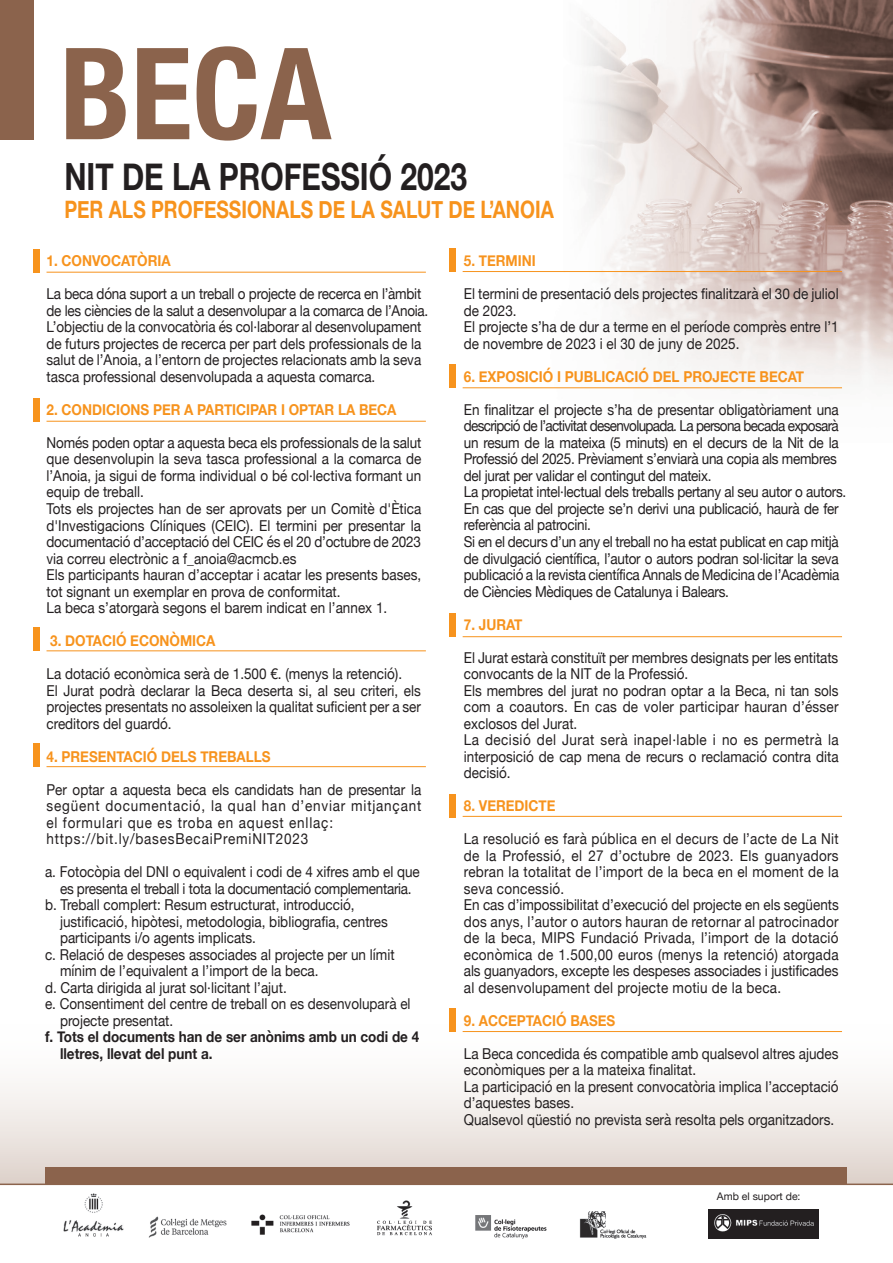
<style>
.page{position:relative;width:893px;height:1263px;background:#fff}
.page>*{position:absolute;margin:0;border:0;box-sizing:border-box;transform-origin:0 0}
.t1{font:700 37.5px "Helvetica Neue";color:#231f20;scale:.8 1}
.t2{font:700 24px "Helvetica Neue";color:#f7931d;scale:.8 1}
.t3{font:15px/16.5px "Helvetica Neue";color:#231f20;scale:.9 1}
.t4{font:15px/16.5px "Helvetica Neue";letter-spacing:-.02em;color:#231f20;scale:.9 1}
.t5{font:15px/16.5px "Helvetica Neue";letter-spacing:.02em;color:#231f20;scale:.9 1}
.t6{font:700 15px "Helvetica Neue";color:#f7931d;scale:.9 1}
.t7{font:15px/16.5px "Helvetica Neue";letter-spacing:.06em;color:#231f20;scale:.9 1}
.t8{font:700 15px/16.5px "Helvetica Neue";color:#231f20;scale:.9 1}
.t9{font:10.5px "Helvetica Neue";color:#231f20}
</style>
<div class="page">
<div style="left:0;top:1023px;width:893px;height:160px;background:linear-gradient(to bottom,#fff,#e1d7d0)"></div>
<img style="left:536px;top:0;width:357px;height:389px">
<hr style="left:0;top:1183px;width:893px;height:2px;background:#8b634c">
<svg style="left:66px;top:48px;width:60px;height:91px"></svg>
<svg style="left:137px;top:48px;width:52px;height:91px"></svg>
<svg style="left:197px;top:46px;width:135px;height:95px"></svg>
<img style="left:708px;top:1210px;width:110px;height:29px">
<img style="left:63px;top:1193px;width:61px;height:44px">
<img style="left:252px;top:1214px;width:98px;height:21px">
<img style="left:377px;top:1200px;width:55px;height:36px">
<img style="left:475px;top:1215px;width:72px;height:24px">
<img style="left:579px;top:1211px;width:68px;height:27px">
<img style="left:149px;top:1216px;width:78px;height:21px">
<div style="left:0;top:0;width:33px;height:140px;background:#8b634c"></div>
<hr style="left:463px;top:1031px;width:379px;height:1px;background:#f7931d">
<hr style="left:463px;top:816px;width:379px;height:1px;background:#f7931d">
<hr style="left:463px;top:636px;width:379px;height:1px;background:#f7931d">
<hr style="left:463px;top:387px;width:379px;height:1px;background:#f7931d">
<hr style="left:463px;top:271px;width:379px;height:1px;background:#f7931d">
<hr style="left:47px;top:272px;width:379px;height:1px;background:#f7931d">
<hr style="left:47px;top:421px;width:379px;height:1px;background:#f7931d">
<hr style="left:47px;top:650px;width:379px;height:1px;background:#f7931d">
<hr style="left:47px;top:766px;width:379px;height:1px;background:#f7931d">
<div style="left:46px;top:1167px;width:801px;height:17px;background:#8b634c"></div>
<div style="left:33px;top:250px;width:7px;height:23px;background:#f7931d"></div>
<div style="left:449px;top:248px;width:6px;height:24px;background:#f7931d"></div>
<div style="left:449px;top:365px;width:6px;height:23px;background:#f7931d"></div>
<div style="left:449px;top:613px;width:6px;height:24px;background:#f7931d"></div>
<div style="left:449px;top:795px;width:6px;height:23px;background:#f7931d"></div>
<div style="left:449px;top:1008px;width:6px;height:23px;background:#f7931d"></div>
<div style="left:33px;top:398px;width:7px;height:23px;background:#f7931d"></div>
<div style="left:33px;top:628px;width:7px;height:23px;background:#f7931d"></div>
<div style="left:33px;top:743px;width:7px;height:24px;background:#f7931d"></div>
<h1 class="t1" style="left:64px;top:147px;width:505px">NIT DE LA PROFESSIÓ 2023</h1>
<h2 class="t2" style="left:64px;top:190px;width:613px">PER ALS PROFESSIONALS DE LA SALUT DE L’ANOIA</h2>
<p class="t6" style="left:47px;top:249px;width:140px">1. CONVOCATÒRIA</p>
<p class="t3" style="left:47px;top:287px;width:426px">La beca dóna suport a un treball o projecte de recerca en l’àmbit de les ciències de la salut a desenvolupar a la comarca de l’Anoia.<br>L’objectiu de la convocatòria és col·laborar al desenvolupament de futurs projectes de recerca per part dels professionals de la salut de l’Anoia, a l’entorn de projectes relacionats amb la seva tasca professional desenvolupada a aquesta comarca.</p>
<p class="t6" style="left:47px;top:398px;width:390px">2. CONDICIONS PER A PARTICIPAR I OPTAR LA BECA</p>
<p class="t3" style="left:47px;top:435px;width:418px">Només poden optar a aquesta beca els professionals de la salut que desenvolupin la seva tasca professional a la comarca de l’Anoia, ja sigui de forma individual o bé col·lectiva formant un equip de treball.<br>Tots els projectes han de ser aprovats per un Comitè d'Ètica d'Investigacions Clíniques (CEIC). El termini per presentar la documentació d’acceptació del CEIC és el 20 d’octubre de 2023 via correu electrònic a f_anoia@acmcb.es<br>Els participants hauran d’acceptar i acatar les presents bases, tot signant un exemplar en prova de conformitat.<br>La beca s’atorgarà segons el barem indicat en l’annex 1.</p>
<p class="t6" style="left:50px;top:629px;width:185px">3. DOTACIÓ ECONÒMICA</p>
<p class="t3" style="left:47px;top:666px;width:418px">La dotació econòmica serà de 1.500 €. (menys la retenció).<br>El Jurat podrà declarar la Beca deserta si, al seu criteri, els projectes presentats no assoleixen la qualitat suficient per a ser creditors del guardó.</p>
<p class="t6" style="left:47px;top:744px;width:250px">4. PRESENTACIÓ DELS TREBALLS</p>
<p class="t7" style="left:47px;top:782px;width:418px">Per optar a aquesta beca els candidats han de presentar la següent documentació, la qual han d’enviar mitjançant el formulari que es troba en aquest enllaç: https://bit.ly/basesBecaiPremiNIT2023</p>
<p class="t3" style="left:45px;top:864px;width:418px">a. Fotocòpia del DNI o equivalent i codi de 4 xifres amb el que</p>
<p class="t4" style="left:60px;top:881px;width:392px">es presenta el treball i tota la documentació complementaria.</p>
<p class="t3" style="left:45px;top:897px;width:345px">b. Treball complert: Resum estructurat, introducció,</p>
<p class="t3" style="left:60px;top:914px;width:366px">justificació, hipòtesi, metodologia, bibliografia, centres</p>
<p class="t3" style="left:60px;top:930px;width:219px">participants i/o agents implicats.</p>
<p class="t3" style="left:45px;top:947px;width:390px">c. Relació de despeses associades al projecte per un límit</p>
<p class="t3" style="left:60px;top:963px;width:289px">mínim de l’equivalent a l’import de la beca.</p>
<p class="t3" style="left:45px;top:980px;width:270px">d. Carta dirigida al jurat sol·licitant l’ajut.</p>
<p class="t3" style="left:45px;top:996px;width:408px">e. Consentiment del centre de treball on es desenvoluparà el</p>
<p class="t3" style="left:60px;top:1013px;width:127px">projecte presentat.</p>
<p class="t8" style="left:60px;top:1029px;width:401px;text-indent:-15px">f. Tots el documents han de ser anònims amb un codi de 4 lletres, llevat del punt a.</p>
<p class="t6" style="left:464px;top:249px;width:81px">5. TERMINI</p>
<p class="t3" style="left:464px;top:287px;width:418px">El termini de presentació dels projectes finalitzarà el 30 de juliol de 2023.<br>El projecte s’ha de dur a terme en el període comprès entre l’1 de novembre de 2023 i el 30 de juny de 2025.</p>
<p class="t6" style="left:464px;top:365px;width:380px">6. EXPOSICIÓ I PUBLICACIÓ DEL PROJECTE BECAT</p>
<p class="t4" style="left:464px;top:402px;width:426px">En finalitzar el projecte s’ha de presentar obligatòriament una descripció de l’activitat desenvolupada. La persona becada exposarà un resum de la mateixa (5 minuts) en el decurs de la Nit de la Professió del 2025. Prèviament s’enviarà una copia als membres del jurat per validar el contingut del mateix.<br>La propietat intel·lectual dels treballs pertany al seu autor o autors.<br>En cas que del projecte se’n derivi una publicació, haurà de fer referència al patrocini.<br>Si en el decurs d’un any el treball no ha estat publicat en cap mitjà de divulgació científica, l’autor o autors podran sol·licitar la seva publicació a la revista científica Annals de Medicina de l’Acadèmia de Ciències Mèdiques de Catalunya i Balears.</p>
<p class="t6" style="left:464px;top:612px;width:67px">7. JURAT</p>
<p class="t3" style="left:464px;top:650px;width:418px">El Jurat estarà constituït per membres designats per les entitats convocants de la NIT de la Professió.<br>Els membres del jurat no podran optar a la Beca, ni tan sols com a coautors. En cas de voler participar hauran d’ésser exclosos del Jurat.<br>La decisió del Jurat serà inapel·lable i no es permetrà la interposició de cap mena de recurs o reclamació contra dita decisió.</p>
<p class="t6" style="left:464px;top:794px;width:103px">8. VEREDICTE</p>
<p class="t5" style="left:464px;top:831px;width:418px">La resolució es farà pública en el decurs de l’acte de La Nit de la Professió, el 27 d’octubre de 2023. Els guanyadors rebran la totalitat de l’import de la beca en el moment de la seva concessió.<br>En cas d’impossibilitat d’execució del projecte en els següents dos anys, l’autor o autors hauran de retornar al patrocinador de la beca, MIPS Fundació Privada, l’import de la dotació econòmica de 1.500,00 euros (menys la retenció) atorgada als guanyadors, excepte les despeses associades i justificades al desenvolupament del projecte motiu de la beca.</p>
<p class="t6" style="left:464px;top:1008px;width:170px">9. ACCEPTACIÓ BASES</p>
<p class="t3" style="left:464px;top:1046px;width:418px">La Beca concedida és compatible amb qualsevol altres ajudes econòmiques per a la mateixa finalitat.<br>La participació en la present convocatòria implica l’acceptació d’aquestes bases.<br>Qualsevol qüestió no prevista serà resolta pels organitzadors.</p>
<p class="t9" style="left:717px;top:1188px;width:85px">Amb el suport de:</p>
</div>
